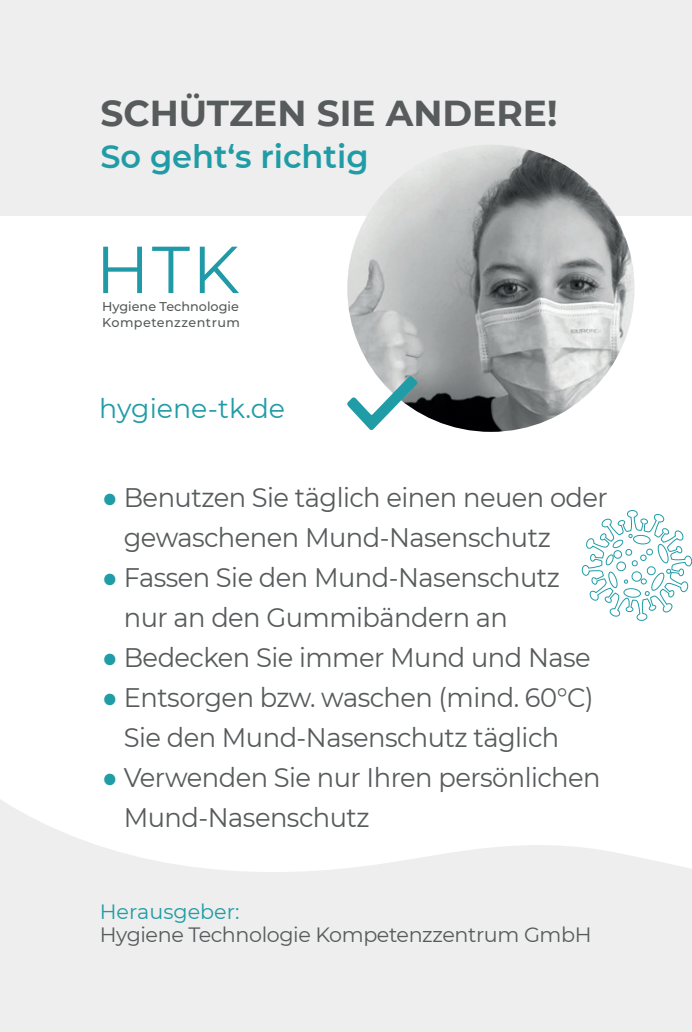
<style>
.page{position:relative;width:692px;height:1032px;background:#fff}
.page>*{position:absolute;margin:0;border:0;box-sizing:border-box;transform-origin:0 0}
.t1{font:700 36px "Montserrat";color:#575b5c}
.t2{font:600 32px "Montserrat";color:#209ca7}
.t3{font:26.8px/40px "Montserrat";letter-spacing:-.02em;color:#575b5c;scale:.96 1}
.t4{font:26.8px "Montserrat";color:#209ca7}
.t5{font:20.8px "Montserrat";letter-spacing:-.02em;color:#575b5c}
.t6{font:20.8px "Montserrat";color:#209ca7}
.t7{font:500 12.8px/15.2px "Montserrat";color:#575a5b}
.s1{font-family:"Arial";color:#209ca7}
</style>
<div class="page">
<svg style="left:0;top:799px;width:692px;height:233px;fill:#edeeed"></svg>
<div style="left:0;top:0;width:692px;height:216px;background:#edeeed"></div>
<svg style="left:103px;top:247px;width:39px;height:46px"></svg>
<svg style="left:152px;top:247px;width:38px;height:46px"></svg>
<svg style="left:200px;top:247px;width:39px;height:46px"></svg>
<img style="left:347px;top:145px;width:287px;height:287px;border-radius:144px">
<svg style="left:347px;top:376px;width:70px;height:54px"></svg>
<svg style="left:582px;top:510px;width:110px;height:111px"></svg>
<h1 class="t1" style="left:100px;top:87px;width:458px">SCHÜTZEN SIE ANDERE!</h1>
<p class="t2" style="left:100px;top:134px;width:270px">So geht‘s richtig</p>
<p class="t7" style="left:102px;top:298px;width:139px">Hygiene Technologie<br>Kompetenzzentrum</p>
<p class="t4" style="left:99px;top:390px;width:187px">hygiene-tk.de</p>
<p class="t3" style="left:124px;top:476px;width:506px;text-indent:-22px"><span class="s1">●</span> Benutzen Sie täglich einen neuen oder gewaschenen Mund-Nasenschutz</p>
<p class="t3" style="left:124px;top:556px;width:456px;text-indent:-22px"><span class="s1">●</span> Fassen Sie den Mund-Nasenschutz nur an den Gummibändern an</p>
<p class="t3" style="left:102px;top:636px;width:510px"><span class="s1">●</span> Bedecken Sie immer Mund und Nase</p>
<p class="t3" style="left:102px;top:676px;width:513px;text-align:center"><span class="s1">●</span> Entsorgen bzw. waschen (mind. 60°C)<br>Sie den Mund-Nasenschutz täglich</p>
<p class="t3" style="left:124px;top:756px;width:498px;text-indent:-22px"><span class="s1">●</span> Verwenden Sie nur Ihren persönlichen<br>Mund-Nasenschutz</p>
<p class="t6" style="left:100px;top:897px;width:141px">Herausgeber:</p>
<p class="t5" style="left:100px;top:921px;width:493px">Hygiene Technologie Kompetenzzentrum GmbH</p>
</div>
